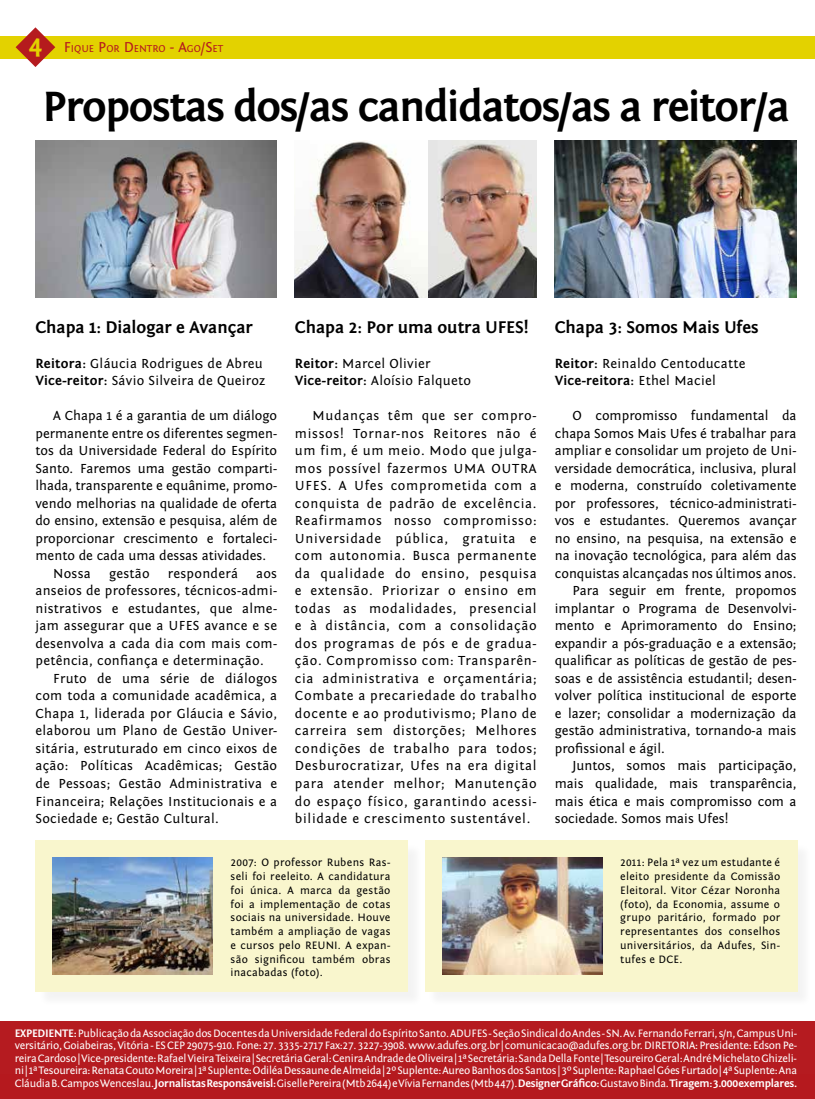
<style>
.page{position:relative;width:815px;height:1099px;background:#fff}
.page>*{position:absolute;margin:0;border:0;box-sizing:border-box;transform-origin:0 0}
.t1{font:700 43.75px "Fontin Sans";letter-spacing:-.03em;color:#000}
.t2{font:700 17.5px "Fontin Sans";color:#000}
.t3{font:13.75px/17.5px "Fontin Sans";color:#000;text-align:justify}
.t4{font:13.75px/17.5px "Fontin Sans";letter-spacing:.02em;color:#000}
.t5{font:11.25px/12.5px "Fontin Sans";letter-spacing:-.02em;color:#fff;text-align:justify}
.t6{font:11.25px/13.8px "Fontin Sans";letter-spacing:.02em;color:#000;text-align:justify}
.t7{font:10.5px "Fontin Sans Small Caps";color:#b5191e}
.s1{font-family:"Fontin Sans";font-weight:700;font-size:26.25px;color:#e3d200}
.s2{font-size:15px}
.s3{font-weight:700}
</style>
<div class="page">
<div style="left:0;top:36px;width:815px;height:22px;background:#e3d200"></div>
<svg style="left:16px;top:27px;width:39px;height:40px"></svg>
<div style="left:0;top:1020px;width:815px;height:78px;background:#b5191e"></div>
<img style="left:35px;top:140px;width:242px;height:158px">
<img style="left:427px;top:140px;width:110px;height:158px">
<img style="left:295px;top:141px;width:132px;height:157px">
<img style="left:555px;top:140px;width:242px;height:157px">
<div style="left:37px;top:842px;width:386px;height:165px;background:#f7f6f6"></div>
<div style="left:35px;top:840px;width:373px;height:151px;background:#f9f6cd"></div>
<div style="left:427px;top:842px;width:386px;height:165px;background:#000;opacity:.25"></div>
<div style="left:425px;top:840px;width:372px;height:151px;background:#f9f6cd"></div>
<img style="left:53px;top:857px;width:160px;height:117px">
<img style="left:442px;top:857px;width:160px;height:117px">
<p class="t7" style="left:29px;top:43px;width:196px"><span class="s1">4</span> <span class="s2">F</span>IQUE <span class="s2">P</span>OR <span class="s2">D</span>ENTRO <span class="s2">- A</span>GO<span class="s2">/S</span>ET</p>
<h1 class="t1" style="left:42px;top:82px;width:749px">Propostas dos/as candidatos/as a reitor/a</h1>
<p class="t2" style="left:35px;top:317px;width:219px">Chapa 1: Dialogar e Avançar</p>
<p class="t4" style="left:35px;top:354px;width:232px"><span class="s3">Reitora:</span> Gláucia Rodrigues de Abreu<br><span class="s3">Vice-reitor:</span> Sávio Silveira de Queiroz</p>
<p class="t3" style="left:53px;top:407px;width:226px">A Chapa 1 é a garantia de um diálogo</p>
<p class="t3" style="left:35px;top:424px;width:243px">permanente entre os diferentes segmen-</p>
<p class="t3" style="left:35px;top:442px;width:243px">tos da Universidade Federal do Espírito</p>
<p class="t3" style="left:35px;top:459px;width:243px">Santo. Faremos uma gestão comparti-</p>
<p class="t3" style="left:35px;top:477px;width:243px">lhada, transparente e equânime, promo-</p>
<p class="t3" style="left:35px;top:494px;width:243px">vendo melhorias na qualidade de oferta</p>
<p class="t3" style="left:35px;top:512px;width:243px">do ensino, extensão e pesquisa, além de</p>
<p class="t3" style="left:35px;top:529px;width:243px">proporcionar crescimento e fortaleci-</p>
<p class="t3" style="left:35px;top:547px;width:232px">mento de cada uma dessas atividades.</p>
<p class="t3" style="left:53px;top:564px;width:39px">Nossa</p>
<p class="t3" style="left:109px;top:564px;width:42px">gestão</p>
<p class="t4" style="left:168px;top:564px;width:72px">responderá</p>
<p class="t3" style="left:256px;top:564px;width:22px">aos</p>
<p class="t4" style="left:35px;top:582px;width:243px">anseios de professores, técnicos-admi-</p>
<p class="t4" style="left:35px;top:599px;width:243px">nistrativos e estudantes, que alme-</p>
<p class="t4" style="left:35px;top:617px;width:243px">jam assegurar que a UFES avance e se</p>
<p class="t4" style="left:35px;top:634px;width:243px">desenvolva a cada dia com mais com-</p>
<p class="t4" style="left:35px;top:652px;width:230px">petência, confiança e determinação.</p>
<p class="t4" style="left:53px;top:670px;width:226px">Fruto de uma série de diálogos</p>
<p class="t4" style="left:35px;top:687px;width:243px">com toda a comunidade acadêmica, a</p>
<p class="t4" style="left:35px;top:705px;width:243px">Chapa 1, liderada por Gláucia e Sávio,</p>
<p class="t4" style="left:35px;top:722px;width:243px">elaborou um Plano de Gestão Univer-</p>
<p class="t4" style="left:35px;top:740px;width:243px">sitária, estruturado em cinco eixos de</p>
<p class="t4" style="left:35px;top:757px;width:243px">ação: Políticas Acadêmicas; Gestão</p>
<p class="t4" style="left:35px;top:775px;width:243px">de Pessoas; Gestão Administrativa e</p>
<p class="t4" style="left:35px;top:792px;width:243px">Financeira; Relações Institucionais e a</p>
<p class="t4" style="left:35px;top:810px;width:185px">Sociedade e; Gestão Cultural.</p>
<p class="t2" style="left:295px;top:317px;width:235px">Chapa 2: Por uma outra UFES!</p>
<p class="t4" style="left:295px;top:354px;width:178px"><span class="s3">Reitor:</span> Marcel Olivier<br><span class="s3">Vice-reitor:</span> Aloísio Falqueto</p>
<p class="t3" style="left:295px;top:407px;width:243px;text-indent:18px">Mudanças têm que ser compro&shy;missos! Tornar-nos Reitores não é um fim, é um meio. Modo que julga&shy;mos possível fazermos UMA OUTRA UFES. A Ufes comprometida com a conquista de padrão de excelência.<br>Reafirmamos nosso compromisso:<br>Universidade pública, gratuita e com autonomia. Busca permanente da qualidade do ensino, pesquisa e extensão. Priorizar o ensino em todas as modalidades, presencial e à distância, com a consolidação dos programas de pós e de gradua&shy;ção. Compromisso com: Transparên&shy;cia administrativa e orçamentária; Combate a precariedade do trabalho docente e ao produtivismo; Plano de carreira sem distorções; Melhores condições de trabalho para todos; Desburocratizar, Ufes na era digital para atender melhor; Manutenção do espaço físico, garantindo acessi&shy;bilidade e crescimento sustentável.</p>
<p class="t2" style="left:555px;top:317px;width:205px">Chapa 3: Somos Mais Ufes</p>
<p class="t4" style="left:555px;top:354px;width:192px"><span class="s3">Reitor:</span> Reinaldo Centoducatte<br><span class="s3">Vice-reitora:</span> Ethel Maciel</p>
<p class="t3" style="left:572px;top:407px;width:226px">O compromisso fundamental da</p>
<p class="t3" style="left:555px;top:424px;width:243px">chapa Somos Mais Ufes é trabalhar para</p>
<p class="t3" style="left:555px;top:442px;width:243px">ampliar e consolidar um projeto de Uni-</p>
<p class="t3" style="left:555px;top:459px;width:243px">versidade democrática, inclusiva, plural</p>
<p class="t3" style="left:555px;top:477px;width:243px">e moderna, construído coletivamente</p>
<p class="t3" style="left:555px;top:494px;width:243px">por professores, técnico-administrati-</p>
<p class="t3" style="left:555px;top:512px;width:243px">vos e estudantes. Queremos avançar</p>
<p class="t3" style="left:555px;top:529px;width:243px">no ensino, na pesquisa, na extensão e</p>
<p class="t3" style="left:555px;top:547px;width:243px">na inovação tecnológica, para além das</p>
<p class="t3" style="left:555px;top:564px;width:243px">conquistas alcançadas nos últimos anos.</p>
<p class="t3" style="left:572px;top:582px;width:226px">Para seguir em frente, propomos</p>
<p class="t3" style="left:555px;top:599px;width:243px">implantar o Programa de Desenvolvi-</p>
<p class="t3" style="left:555px;top:617px;width:243px">mento e Aprimoramento do Ensino;</p>
<p class="t3" style="left:555px;top:634px;width:243px">expandir a pós-graduação e a extensão;</p>
<p class="t3" style="left:555px;top:652px;width:243px">qualificar as políticas de gestão de pes-</p>
<p class="t3" style="left:555px;top:670px;width:243px">soas e de assistência estudantil; desen-</p>
<p class="t3" style="left:555px;top:687px;width:243px">volver política institucional de esporte</p>
<p class="t3" style="left:555px;top:705px;width:243px">e lazer; consolidar a modernização da</p>
<p class="t3" style="left:555px;top:722px;width:243px">gestão administrativa, tornando-a mais</p>
<p class="t3" style="left:555px;top:740px;width:112px">profissional e ágil.</p>
<p class="t3" style="left:572px;top:757px;width:226px">Juntos, somos mais participação,</p>
<p class="t3" style="left:555px;top:775px;width:243px">mais qualidade, mais transparência,</p>
<p class="t3" style="left:555px;top:792px;width:243px">mais ética e mais compromisso com a</p>
<p class="t3" style="left:555px;top:810px;width:175px">sociedade. Somos mais Ufes!</p>
<p class="t6" style="left:231px;top:856px;width:161px">2007: O professor Rubens Ras&shy;seli foi reeleito. A candidatura foi única. A marca da gestão foi a implementação de cotas sociais na universidade. Houve também a ampliação de vagas e cursos pelo REUNI. A expan&shy;são significou também obras inacabadas (foto).</p>
<p class="t6" style="left:620px;top:856px;width:161px">2011: Pela 1ª vez um estudante é eleito presidente da Comissão Eleitoral. Vitor Cézar Noronha (foto), da Economia, assume o grupo paritário, formado por representantes dos conselhos universitários, da Adufes, Sin&shy;tufes e DCE.</p>
<p class="t5" style="left:15px;top:1027px;width:784px"><span class="s3">EXPEDIENTE:</span> Publicação da Associação dos Docentes da Universidade Federal do Espírito Santo. ADUFES - Seção Sindical do Andes - SN. Av. Fernando Ferrari, s/n, Campus Uni&shy;versitário, Goiabeiras, Vitória - ES CEP 29075-910. Fone: 27. 3335-2717 Fax:27. 3227-3908. www.adufes.org.br | comunicacao@adufes.org.br. DIRETORIA: Presidente: Edson Pe&shy;reira Cardoso | Vice-presidente: Rafael Vieira Teixeira | Secretária Geral: Cenira Andrade de Oliveira | 1ª Secretária: Sanda Della Fonte | Tesoureiro Geral: André Michelato Ghizeli&shy;ni | 1ª Tesoureira: Renata Couto Moreira | 1ª Suplente: Odiléa Dessaune de Almeida | 2º Suplente: Aureo Banhos dos Santos | 3º Suplente: Raphael Góes Furtado | 4ª Suplente: Ana Cláudia B. Campos Wenceslau. <span class="s3">Jornalistas Responsáveisl:</span> Giselle Pereira (Mtb 2644) e Vívia Fernandes (Mtb 447). <span class="s3">Designer Gráfico:</span> Gustavo Binda. <span class="s3">Tiragem: 3.000 exemplares.</span></p>
</div>
